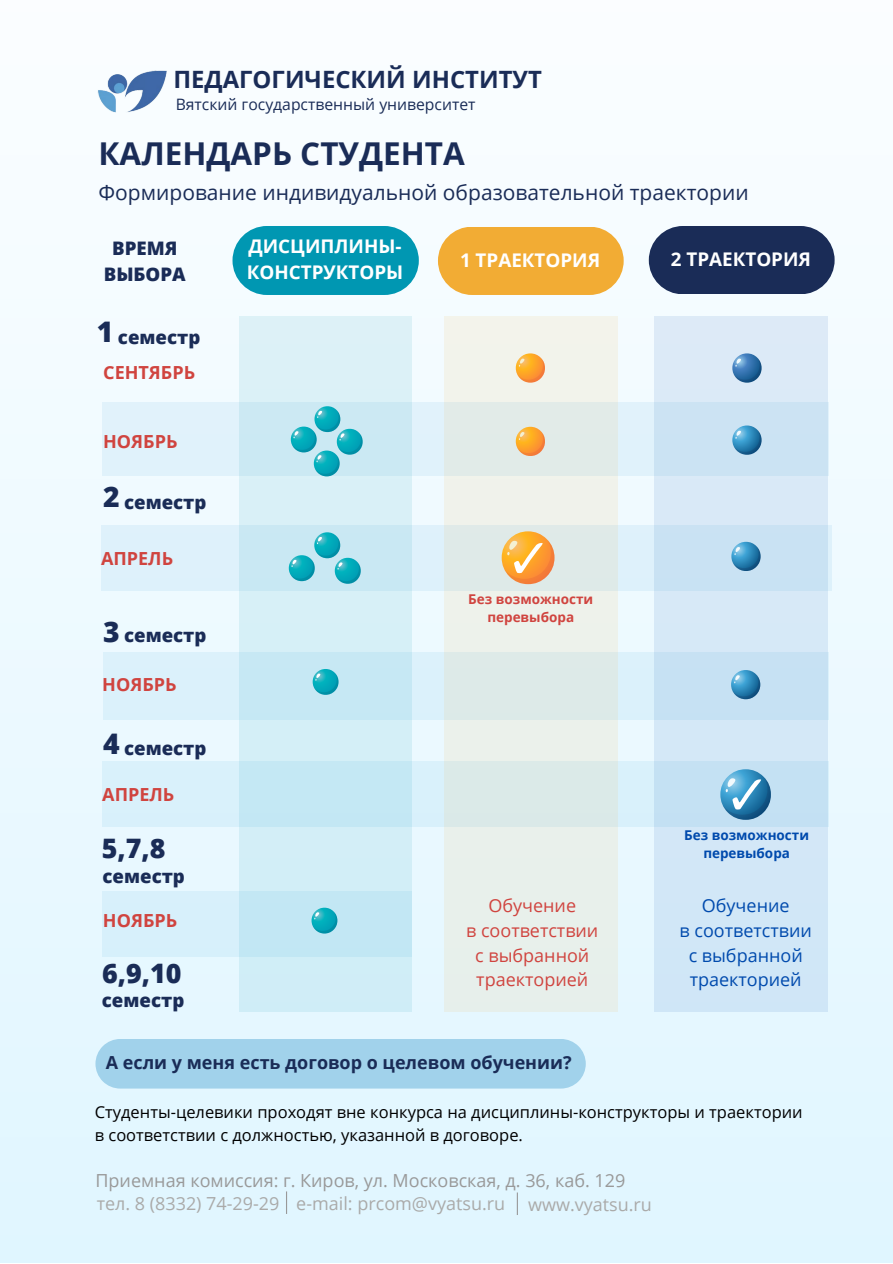
<style>
.page{position:relative;width:893px;height:1264px;background:#fff}
.page>*{position:absolute;margin:0;border:0;box-sizing:border-box;transform-origin:0 0}
.t1{font:700 31.5px "Open Sans";color:#1a2c57}
.t2{font:800 28.35px "Open Sans";color:#1a2c57}
.t3{font:800 26.85px "Open Sans";color:#1a2c57}
.t4{font:700 23.85px "Open Sans";color:#1a2c57}
.t5{font:21px "Open Sans";color:#1a2c57}
.t6{font:700 18.75px/26.2px "Open Sans";color:#fff}
.t7{font:800 18.6px "Open Sans";color:#1a2c57}
.t8{font:18px "Open Sans";color:#aaaaa9}
.t9{font:18px "Open Sans";color:#999}
.t10{font:18px/24.8px "Open Sans";color:#d0443f}
.t11{font:18px/24.8px "Open Sans";color:#004aad}
.t12{font:700 18px "Open Sans";color:#1a2c57}
.t13{font:700 18px "Open Sans";color:#d0443f}
.t14{font:16.5px/22.5px "Open Sans";color:#000}
.t15{font:15.75px "Open Sans";color:#1a2c57}
.t16{font:700 13.5px/18px "Open Sans";color:#d0443f;text-align:center}
.t17{font:700 13.5px/18px "Open Sans";color:#004aad;text-align:center}
</style>
<div class="page">
<img style="left:0;top:226px;width:892px;height:1036px">
<div style="left:103px;top:651px;width:725px;height:68px;background:#dbf1fb"></div>
<div style="left:103px;top:761px;width:725px;height:66px;background:#d9f1fb"></div>
<div style="left:654px;top:316px;width:174px;height:695px;background:linear-gradient(to right,#d2e7f6,#d2e6f6)"></div>
<div style="left:102px;top:891px;width:310px;height:65px;background:#d7f0fb"></div>
<div style="left:239px;top:316px;width:173px;height:695px;background:linear-gradient(to right,#d0edf6,#d0edf6)"></div>
<div style="left:103px;top:402px;width:725px;height:74px;background:linear-gradient(to bottom,#d5ebf6,#d4ebf6)"></div>
<div style="left:101px;top:525px;width:730px;height:65px;background:linear-gradient(to bottom,#d3eaf6,#d1eaf6)"></div>
<div style="left:443px;top:316px;width:174px;height:695px;background:linear-gradient(to right,#e7efea,#e7eeea)"></div>
<div style="left:232px;top:226px;width:186px;height:69px;background:#0097b2;border-radius:34px"></div>
<div style="left:438px;top:227px;width:185px;height:67px;background:#f2ac34;border-radius:34px"></div>
<div style="left:648px;top:226px;width:186px;height:68px;background:#1a2c57;border-radius:34px"></div>
<svg style="left:515px;top:427px;width:30px;height:29px"></svg>
<svg style="left:515px;top:353px;width:30px;height:29px"></svg>
<svg style="left:501px;top:531px;width:53px;height:53px;background:#f5b76a"></svg>
<svg style="left:720px;top:769px;width:50px;height:50px;background:#63a4c9"></svg>
<svg style="left:732px;top:353px;width:29px;height:29px"></svg>
<svg style="left:732px;top:425px;width:29px;height:29px"></svg>
<svg style="left:731px;top:542px;width:29px;height:29px"></svg>
<svg style="left:731px;top:670px;width:29px;height:29px"></svg>
<svg style="left:291px;top:406px;width:71px;height:70px;background:#7bcedb"></svg>
<svg style="left:289px;top:532px;width:72px;height:51px;background:#78cdda"></svg>
<div style="left:95px;top:1038px;width:490px;height:50px;background:#a1d2eb"></div>
<svg style="left:312px;top:669px;width:26px;height:25px"></svg>
<svg style="left:311px;top:907px;width:26px;height:26px"></svg>
<svg style="left:286px;top:1191px;width:1px;height:22px"></svg>
<hr style="left:516px;top:1192px;width:2px;height:22px;background:#999">
<img style="left:97px;top:70px;width:70px;height:43px">
<p class="t4" style="left:173px;top:63px;width:370px">ПЕДАГОГИЧЕСКИЙ ИНСТИТУТ</p>
<p class="t15" style="left:176px;top:93px;width:301px">Вятский государственный университет</p>
<p class="t1" style="left:98px;top:131px;width:368px">КАЛЕНДАРЬ СТУДЕНТА</p>
<p class="t5" style="left:98px;top:177px;width:651px">Формирование индивидуальной образовательной траектории</p>
<p class="t7" style="left:112px;top:235px;width:67px">ВРЕМЯ</p>
<p class="t7" style="left:104px;top:261px;width:83px">ВЫБОРА</p>
<p class="t2" style="left:97px;top:312px;width:18px">1</p>
<p class="t7" style="left:118px;top:324px;width:84px">семестр</p>
<p class="t13" style="left:103px;top:360px;width:94px">СЕНТЯБРЬ</p>
<p class="t13" style="left:103px;top:429px;width:76px">НОЯБРЬ</p>
<p class="t2" style="left:103px;top:477px;width:18px">2</p>
<p class="t7" style="left:124px;top:489px;width:84px">семестр</p>
<p class="t13" style="left:101px;top:545px;width:74px">АПРЕЛЬ</p>
<p class="t2" style="left:103px;top:611px;width:18px">3</p>
<p class="t7" style="left:124px;top:622px;width:84px">семестр</p>
<p class="t13" style="left:102px;top:672px;width:76px">НОЯБРЬ</p>
<p class="t2" style="left:103px;top:723px;width:18px">4</p>
<p class="t7" style="left:124px;top:734px;width:84px">семестр</p>
<p class="t13" style="left:102px;top:782px;width:74px">АПРЕЛЬ</p>
<p class="t3" style="left:102px;top:829px;width:65px">5,7,8</p>
<p class="t7" style="left:102px;top:863px;width:84px">семестр</p>
<p class="t13" style="left:103px;top:908px;width:76px">НОЯБРЬ</p>
<p class="t3" style="left:102px;top:954px;width:81px">6,9,10</p>
<p class="t7" style="left:102px;top:986px;width:84px">семестр</p>
<p class="t6" style="left:247px;top:233px;width:158px">ДИСЦИПЛИНЫ-<br>КОНСТРУКТОРЫ</p>
<p class="t6" style="left:460px;top:246px;width:142px">1 ТРАЕКТОРИЯ</p>
<p class="t6" style="left:670px;top:246px;width:142px">2 ТРАЕКТОРИЯ</p>
<p class="t16" style="left:468px;top:590px;width:126px">Без возможности перевыбора</p>
<p class="t10" style="left:488px;top:892px;width:89px">Обучение</p>
<p class="t10" style="left:466px;top:917px;width:134px">в соответствии</p>
<p class="t10" style="left:475px;top:942px;width:116px">с выбранной траекторией</p>
<p class="t17" style="left:684px;top:826px;width:126px">Без возможности перевыбора</p>
<p class="t11" style="left:701px;top:892px;width:89px">Обучение</p>
<p class="t11" style="left:679px;top:917px;width:134px">в соответствии</p>
<p class="t11" style="left:688px;top:942px;width:116px">с выбранной траекторией</p>
<p class="t12" style="left:106px;top:1050px;width:467px">А если у меня есть договор о целевом обучении?</p>
<p class="t14" style="left:95px;top:1100px;width:709px">Студенты-целевики проходят вне конкурса на дисциплины-конструкторы и траектории в соответствии с должностью, указанной в договоре.</p>
<p class="t9" style="left:95px;top:1167px;width:531px">Приемная комиссия: г. Киров, ул. Московская, д. 36, каб. 129</p>
<p class="t8" style="left:97px;top:1190px;width:184px">тел. 8 (8332) 74-29-29</p>
<p class="t8" style="left:296px;top:1190px;width:210px">e-mail: prcom@vyatsu.ru</p>
<p class="t8" style="left:528px;top:1191px;width:125px">www.vyatsu.ru</p>
</div>
